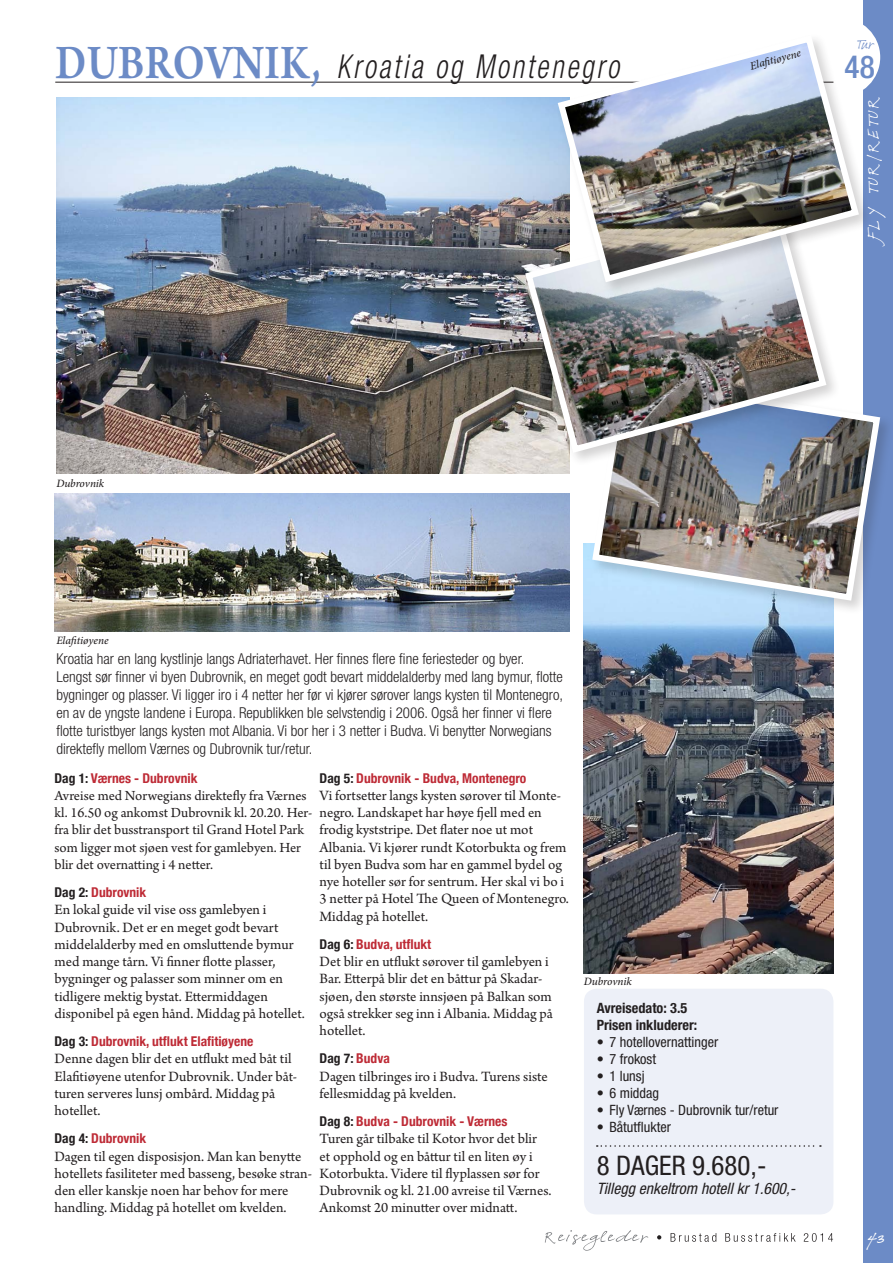
<style>
.page{position:relative;width:893px;height:1263px;background:#fff}
.page>*{position:absolute;margin:0;border:0;box-sizing:border-box;transform-origin:0 0}
.t1{font:italic 300 condensed 33px "Helvetica Neue";letter-spacing:.1em;color:#231f20;scale:.85 1}
.t2{font:500 condensed 31.5px "Helvetica Neue";color:#6c8bc6}
.t3{font:condensed 27px "Helvetica Neue";color:#231f20}
.t4{font:italic condensed 15.75px "Helvetica Neue";color:#231f20}
.t5{font:15px/17.2px "Arno Pro";letter-spacing:-.005em;color:#231f20}
.t6{font:300 condensed 15px/18px "Helvetica Neue";color:#231f20}
.t7{font:14.7px/17.2px "Arno Pro";letter-spacing:-.005em;color:#231f20}
.t8{font:condensed 14.25px "Helvetica Neue";color:#231f20}
.t9{font:700 condensed 14.25px/17.1px "Helvetica Neue";color:#231f20}
.t10{font:700 condensed 13.5px "Helvetica Neue";color:#be2b36}
.t11{font:700 condensed 13.5px "Helvetica Neue";color:#231f20}
.t12{font:13.5px "Pea Olson";color:#fff}
.t13{font:12px "Pea Olson";letter-spacing:.2em;color:#fff}
.t14{font:italic 500 11.25px "Minion Pro";letter-spacing:-.005em;color:#231f20}
.t15{font:10.5px "Pea Olson";color:#6c8bc6;scale:.85 1}
.s1{font-family:"Arno Pro";font-weight:600;font-style:normal;font-stretch:normal;font-size:51px;color:#6c8bc6}
.s2{color:#231f20}
.s3{color:#be2b36}
</style>
<div class="page">
<img style="left:584px;top:543px;width:249px;height:430px">
<div style="left:863px;top:0;width:30px;height:1263px;background:#6c8bc6"></div>
<div style="left:801px;top:18px;width:79px;height:79px;background:#fff;border-radius:50%"></div>
<img style="left:56px;top:98px;width:513px;height:375px">
<img style="left:55px;top:493px;width:514px;height:138px">
<svg style="left:657px;top:1233px;width:176px;height:9px"></svg>
<svg style="left:545px;top:1230px;width:103px;height:21px"></svg>
<hr style="left:55px;top:82px;width:778px;height:1px;background:#231f20">
<div style="left:584px;top:989px;width:249px;height:225px;background:#edf0f8;border-radius:13px"></div>
<svg style="left:597px;top:1145px;width:224px;height:2px"></svg>
<div style="left:590px;top:374px;width:303px;height:241px;background:#231f20;opacity:.2"></div>
<img style="left:589px;top:374px;width:295px;height:230px">
<div style="left:523px;top:203px;width:318px;height:264px;background:#231f20;opacity:.2"></div>
<img style="left:521px;top:202px;width:309px;height:254px">
<div style="left:555px;top:33px;width:318px;height:264px;background:#231f20;opacity:.2"></div>
<img style="left:554px;top:33px;width:309px;height:253px">
<h1 class="t1" style="left:55px;top:47px;width:664px"><span class="s1">DUBROVNIK,</span> Kroatia og Montenegro</h1>
<p class="t14" style="left:748px;top:59px;width:54px;rotate:-15deg">Elafi tiøyene</p>
<p class="t15" style="left:858px;top:38px;width:22px">Tur</p>
<h2 class="t2" style="left:844px;top:48px;width:32px">48</h2>
<p class="t13" style="left:867px;top:239px;width:144px;rotate:-90deg">FLY TUR/RETUR</p>
<p class="t14" style="left:56px;top:475px;width:49px">Dubrovnik</p>
<p class="t14" style="left:56px;top:633px;width:54px">Elafitiøyene</p>
<p class="t6" style="left:56px;top:650px;width:508px">Kroatia har en lang kystlinje langs Adriaterhavet. Her finnes flere fine feriesteder og byer.<br>Lengst sør finner vi byen Dubrovnik, en meget godt bevart middelalderby med lang bymur, flotte bygninger og plasser. Vi ligger iro i 4 netter her før vi kjører sørover langs kysten til Montenegro, en av de yngste landene i Europa. Republikken ble selvstendig i 2006. Også her finner vi flere flotte turistbyer langs kysten mot Albania. Vi bor her i 3 netter i Budva. Vi benytter Norwegians direktefly mellom Værnes og Dubrovnik tur/retur.</p>
<p class="t10" style="left:55px;top:770px;width:144px"><span class="s2">Dag 1:</span> Værnes - Dubrovnik</p>
<p class="t7" style="left:55px;top:788px;width:259px">Avreise med Norwegians direktefly fra Værnes kl. 16.50 og ankomst Dubrovnik kl. 20.20. Her&shy;fra blir det busstransport til Grand Hotel Park som ligger mot sjøen vest for gamlebyen. Her blir det overnatting i 4 netter.</p>
<p class="t10" style="left:55px;top:884px;width:93px"><span class="s2">Dag 2:</span> Dubrovnik</p>
<p class="t5" style="left:55px;top:902px;width:252px">En lokal guide vil vise oss gamlebyen i Dubrovnik. Det er en meget godt bevart middelalderby med en omsluttende bymur med mange tårn. Vi finner flotte plasser, bygninger og palasser som minner om en tidligere mektig bystat. Ettermiddagen disponibel på egen hånd. Middag på hotellet.</p>
<p class="t10" style="left:55px;top:1033px;width:200px"><span class="s2">Dag 3:</span> Dubrovnik, utflukt Elafitiøyene</p>
<p class="t5" style="left:55px;top:1051px;width:244px">Denne dagen blir det en utflukt med båt til Elafitiøyene utenfor Dubrovnik. Under båt&shy;turen serveres lunsj ombård. Middag på hotellet.</p>
<p class="t10" style="left:55px;top:1130px;width:93px"><span class="s2">Dag 4:</span> Dubrovnik</p>
<p class="t5" style="left:55px;top:1148px;width:259px">Dagen til egen disposisjon. Man kan benytte hotellets fasiliteter med basseng, besøke stran&shy;den eller kanskje noen har behov for mere handling. Middag på hotellet om kvelden.</p>
<p class="t10" style="left:320px;top:770px;width:208px"><span class="s2">Dag 5:</span> Dubrovnik - Budva, Montenegro</p>
<p class="t5" style="left:320px;top:787px;width:251px">Vi fortsetter langs kysten sørover til Monte&shy;negro. Landskapet har høye fjell med en frodig kyststripe. Det flater noe ut mot Albania. Vi kjører rundt Kotorbukta og frem til byen Budva som har en gammel bydel og nye hoteller sør for sentrum. Her skal vi bo i 3 netter på Hotel The Queen of Montenegro.<br>Middag på hotellet.</p>
<p class="t10" style="left:320px;top:936px;width:113px"><span class="s2">Dag 6:</span> Budva, utflukt</p>
<p class="t5" style="left:320px;top:954px;width:235px">Det blir en utflukt sørover til gamlebyen i Bar. Etterpå blir det en båttur på Skadar&shy;sjøen, den største innsjøen på Balkan som også strekker seg inn i Albania. Middag på hotellet.</p>
<p class="t11" style="left:320px;top:1050px;width:72px">Dag 7: <span class="s3">Budva</span></p>
<p class="t5" style="left:320px;top:1068px;width:230px">Dagen tilbringes iro i Budva. Turens siste fellesmiddag på kvelden.</p>
<p class="t10" style="left:320px;top:1113px;width:189px"><span class="s2">Dag 8:</span> Budva - Dubrovnik - Værnes</p>
<p class="t5" style="left:320px;top:1131px;width:233px">Turen går tilbake til Kotor hvor det blir<br>et opphold og en båttur til en liten øy i Kotorbukta. Videre til flyplassen sør for Dubrovnik og kl. 21.00 avreise til Værnes.<br>Ankomst 20 minutter over midnatt.</p>
<p class="t14" style="left:584px;top:973px;width:49px">Dubrovnik</p>
<p class="t9" style="left:597px;top:999px;width:102px">Avreisedato: 3.5<br>Prisen inkluderer:</p>
<p class="t8" style="left:597px;top:1033px;width:123px">• 7 hotellovernattinger</p>
<p class="t8" style="left:597px;top:1050px;width:61px">• 7 frokost</p>
<p class="t8" style="left:597px;top:1068px;width:49px">• 1 lunsj</p>
<p class="t8" style="left:597px;top:1085px;width:64px">• 6 middag</p>
<p class="t8" style="left:597px;top:1102px;width:183px">• Fly Værnes - Dubrovnik tur/retur</p>
<p class="t8" style="left:597px;top:1119px;width:76px">• Båtutflukter</p>
<h3 class="t3" style="left:597px;top:1150px;width:171px">8 DAGER 9.680,-</h3>
<p class="t4" style="left:597px;top:1179px;width:200px">Tillegg enkeltrom hotell kr 1.600,-</p>
<p class="t12" style="left:866px;top:1231px;width:20px">43</p>
</div>
